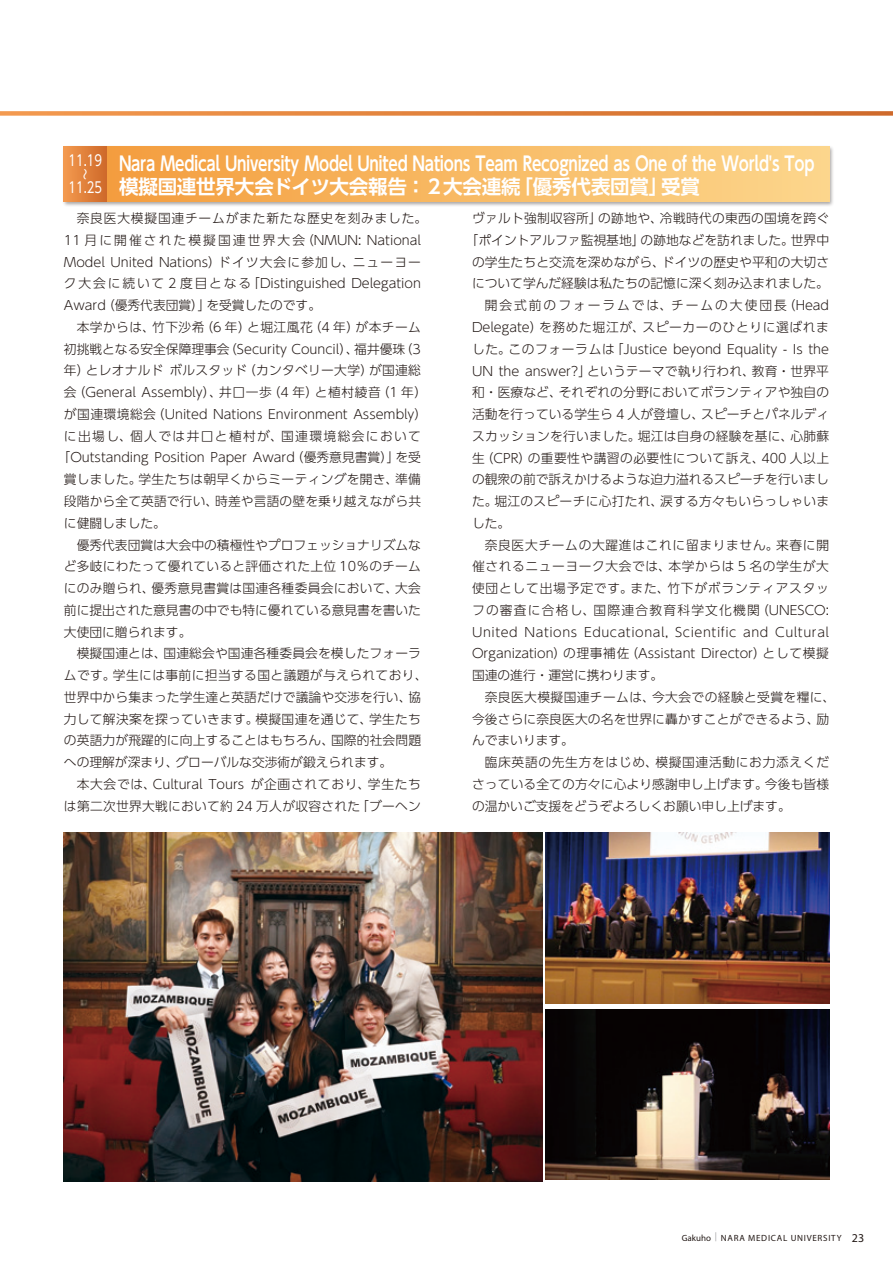
<style>
.page{position:relative;width:893px;height:1263px;background:#fff}
.page>*{position:absolute;margin:0;border:0;box-sizing:border-box;transform-origin:0 0}
.t1{font:700 19.5px/22.5px "UD Shin Go Pr 6 De";letter-spacing:-.015em;color:#fff;scale:.78 1}
.t2{font:14.85px "UD Shin Go Pr 6";color:#fff;scale:.78 1}
.t3{font:300 12.75px/21.8px "UD Shin Go Pr 6";letter-spacing:.01em;color:#231916}
.t4{font:300 12.75px "UD Shin Go Pr 6";letter-spacing:.05em;color:#231916}
.t5{font:300 12.75px "UD Shin Go Pr 6";letter-spacing:.045em;color:#231916}
.t6{font:300 12.75px "UD Shin Go Pr 6";letter-spacing:.035em;color:#231916}
.t7{font:300 12.75px "UD Shin Go Pr 6";letter-spacing:.03em;color:#231916}
.t8{font:300 12.75px "UD Shin Go Pr 6";letter-spacing:.055em;color:#231916}
.t9{font:300 12.75px "UD Shin Go Pr 6";letter-spacing:.095em;color:#231916}
.t10{font:300 12.75px "UD Shin Go Pr 6";letter-spacing:.06em;color:#231916}
.t11{font:300 12.75px "UD Shin Go Pr 6";letter-spacing:.11em;color:#231916}
.t12{font:300 12.75px "UD Shin Go Pr 6";letter-spacing:.155em;color:#231916}
.t13{font:9px "Myriad Pro";letter-spacing:.08em;color:#231916}
.s1{font-size:12px}
</style>
<div class="page">
<div style="left:62px;top:145px;width:772px;height:62px;background:#231916;opacity:.4"></div>
<div style="left:64px;top:147px;width:765px;height:55px;background:linear-gradient(to right,#f39939,#fcd78c)"></div>
<div style="left:64px;top:147px;width:42px;height:55px;background:linear-gradient(to right,#f49a4e,#d06b2b)"></div>
<img style="left:545px;top:833px;width:284px;height:170px">
<img style="left:545px;top:1009px;width:284px;height:170px">
<img style="left:64px;top:833px;width:478px;height:349px">
<svg style="left:0;top:111px;width:893px;height:5px;background:#e38d4f"></svg>
<p class="t2" style="left:68px;top:149px;width:45px">11.19</p>
<p class="t2" style="left:73px;top:180px;width:16px;rotate:-90deg">〜</p>
<p class="t2" style="left:68px;top:176px;width:45px">11.25</p>
<h1 class="t1" style="left:119px;top:152px;width:893px">Nara Medical University Model United Nations Team Recognized as One of the World's Top模擬国連世界大会ドイツ大会報告：２大会連続「優秀代表団賞」受賞</h1>
<p class="t3" style="left:64px;top:207px;width:365px;text-indent:13px">奈良医大模擬国連チームがまた新たな歴史を刻みました。11 月に開催された模擬国連世界大会（NMUN: National Model United Nations）ドイツ大会に参加し、ニューヨーク大会に続いて 2 度目となる「Distinguished Delegation Award（優秀代表団賞）」を受賞したのです。</p>
<p class="t6" style="left:77px;top:317px;width:346px">本学からは、竹下沙希（6 年）と堀江風花（4 年）が本チーム</p>
<p class="t3" style="left:64px;top:337px;width:359px">初挑戦となる安全保障理事会（Security Council）、福井優珠（3</p>
<p class="t3" style="left:64px;top:359px;width:359px">年）とレオナルドボルスタッド（カンタベリー大学）が国連総</p>
<p class="t3" style="left:64px;top:381px;width:365px">会（General Assembly）、井口一歩（4 年）と植村綾音（1 年）</p>
<p class="t3" style="left:64px;top:403px;width:365px">が国連環境総会（United Nations Environment Assembly）</p>
<p class="t11" style="left:64px;top:426px;width:359px">に出場し、個人では井口と植村が、国連環境総会において</p>
<p class="t3" style="left:58px;top:446px;width:365px">「Outstanding Position Paper Award（優秀意見書賞）」を受</p>
<p class="t3" style="left:64px;top:468px;width:359px">賞しました。学生たちは朝早くからミーティングを開き、準備</p>
<p class="t3" style="left:64px;top:490px;width:359px">段階から全て英語で行い、時差や言語の壁を乗り越えながら共</p>
<p class="t3" style="left:64px;top:512px;width:103px">に健闘しました。</p>
<p class="t3" style="left:77px;top:533px;width:346px">優秀代表団賞は大会中の積極性やプロフェッショナリズムな</p>
<p class="t3" style="left:64px;top:555px;width:358px">ど多岐にわたって優れていると評価された上位 10％のチーム</p>
<p class="t3" style="left:64px;top:577px;width:359px">にのみ贈られ、優秀意見書賞は国連各種委員会において、大会</p>
<p class="t3" style="left:64px;top:599px;width:359px">前に提出された意見書の中でも特に優れている意見書を書いた</p>
<p class="t3" style="left:64px;top:620px;width:129px">大使団に贈られます。</p>
<p class="t3" style="left:77px;top:642px;width:346px">模擬国連とは、国連総会や国連各種委員会を模したフォーラ</p>
<p class="t7" style="left:64px;top:665px;width:365px">ムです。学生には事前に担当する国と議題が与えられており、</p>
<p class="t3" style="left:64px;top:686px;width:359px">世界中から集まった学生達と英語だけで議論や交渉を行い、協</p>
<p class="t3" style="left:64px;top:707px;width:359px">力して解決案を探っていきます。模擬国連を通じて、学生たち</p>
<p class="t3" style="left:64px;top:729px;width:359px">の英語力が飛躍的に向上することはもちろん、国際的社会問題</p>
<p class="t3" style="left:64px;top:751px;width:330px">への理解が深まり、グローバルな交渉術が鍛えられます。</p>
<p class="t8" style="left:77px;top:774px;width:346px">本大会では、Cultural Tours が企画されており、学生たち</p>
<p class="t3" style="left:64px;top:794px;width:358px">は第二次世界大戦において約 24 万人が収容された「ブーヘン</p>
<p class="t3" style="left:472px;top:207px;width:359px">ヴァルト強制収容所」の跡地や、冷戦時代の東西の国境を跨ぐ</p>
<p class="t3" style="left:466px;top:229px;width:365px">「ポイントアルファ監視基地」の跡地などを訪れました。世界中</p>
<p class="t3" style="left:472px;top:251px;width:359px">の学生たちと交流を深めながら、ドイツの歴史や平和の大切さ</p>
<p class="t3" style="left:472px;top:272px;width:358px">について学んだ経験は私たちの記憶に深く刻み込まれました。</p>
<p class="t12" style="left:485px;top:295px;width:346px">開会式前のフォーラムでは、チームの大使団長（Head</p>
<p class="t4" style="left:472px;top:317px;width:358px">Delegate）を務めた堀江が、スピーカーのひとりに選ばれま</p>
<p class="t3" style="left:472px;top:338px;width:359px">した。このフォーラムは「Justice beyond Equality - Is the</p>
<p class="t3" style="left:472px;top:359px;width:359px">UN the answer?」というテーマで執り行われ、教育・世界平</p>
<p class="t3" style="left:472px;top:381px;width:359px">和・医療など、それぞれの分野においてボランティアや独自の</p>
<p class="t3" style="left:472px;top:403px;width:359px">活動を行っている学生ら 4 人が登壇し、スピーチとパネルディ</p>
<p class="t3" style="left:472px;top:425px;width:359px">スカッションを行いました。堀江は自身の経験を基に、心肺蘇</p>
<p class="t6" style="left:472px;top:447px;width:359px">生（CPR）の重要性や講習の必要性について訴え、400 人以上</p>
<p class="t3" style="left:472px;top:468px;width:359px">の観衆の前で訴えかけるような迫力溢れるスピーチを行いまし</p>
<p class="t3" style="left:472px;top:490px;width:359px">た。堀江のスピーチに心打たれ、涙する方々もいらっしゃいま</p>
<p class="t3" style="left:472px;top:512px;width:40px">した。</p>
<p class="t4" style="left:485px;top:534px;width:346px">奈良医大チームの大躍進はこれに留まりません。来春に開</p>
<p class="t5" style="left:472px;top:556px;width:358px">催されるニューヨーク大会では、本学からは 5 名の学生が大</p>
<p class="t10" style="left:472px;top:578px;width:359px">使団として出場予定です。また、竹下がボランティアスタッ</p>
<p class="t9" style="left:472px;top:600px;width:359px">フの審査に合格し、国際連合教育科学文化機関（UNESCO:</p>
<p class="t5" style="left:472px;top:621px;width:359px">United Nations Educational, Scientific and Cultural</p>
<p class="t3" style="left:472px;top:642px;width:358px">Organization）の理事補佐（Assistant Director）として模擬</p>
<p class="t3" style="left:472px;top:664px;width:193px">国連の進行・運営に携わります。</p>
<p class="t7" style="left:485px;top:687px;width:352px">奈良医大模擬国連チームは、今大会での経験と受賞を糧に、</p>
<p class="t3" style="left:472px;top:707px;width:359px">今後さらに奈良医大の名を世界に轟かすことができるよう、励</p>
<p class="t3" style="left:472px;top:729px;width:103px">んでまいります。</p>
<p class="t4" style="left:485px;top:752px;width:346px">臨床英語の先生方をはじめ、模擬国連活動にお力添えくだ</p>
<p class="t3" style="left:472px;top:773px;width:359px">さっている全ての方々に心より感謝申し上げます。今後も皆様</p>
<p class="t3" style="left:472px;top:794px;width:320px">の温かいご支援をどうぞよろしくお願い申し上げます。</p>
<p class="t13" style="left:682px;top:1232px;width:184px">Gakuho <sup>|</sup> NARA MEDICAL UNIVERSITY <span class="s1">23</span></p>
</div>
